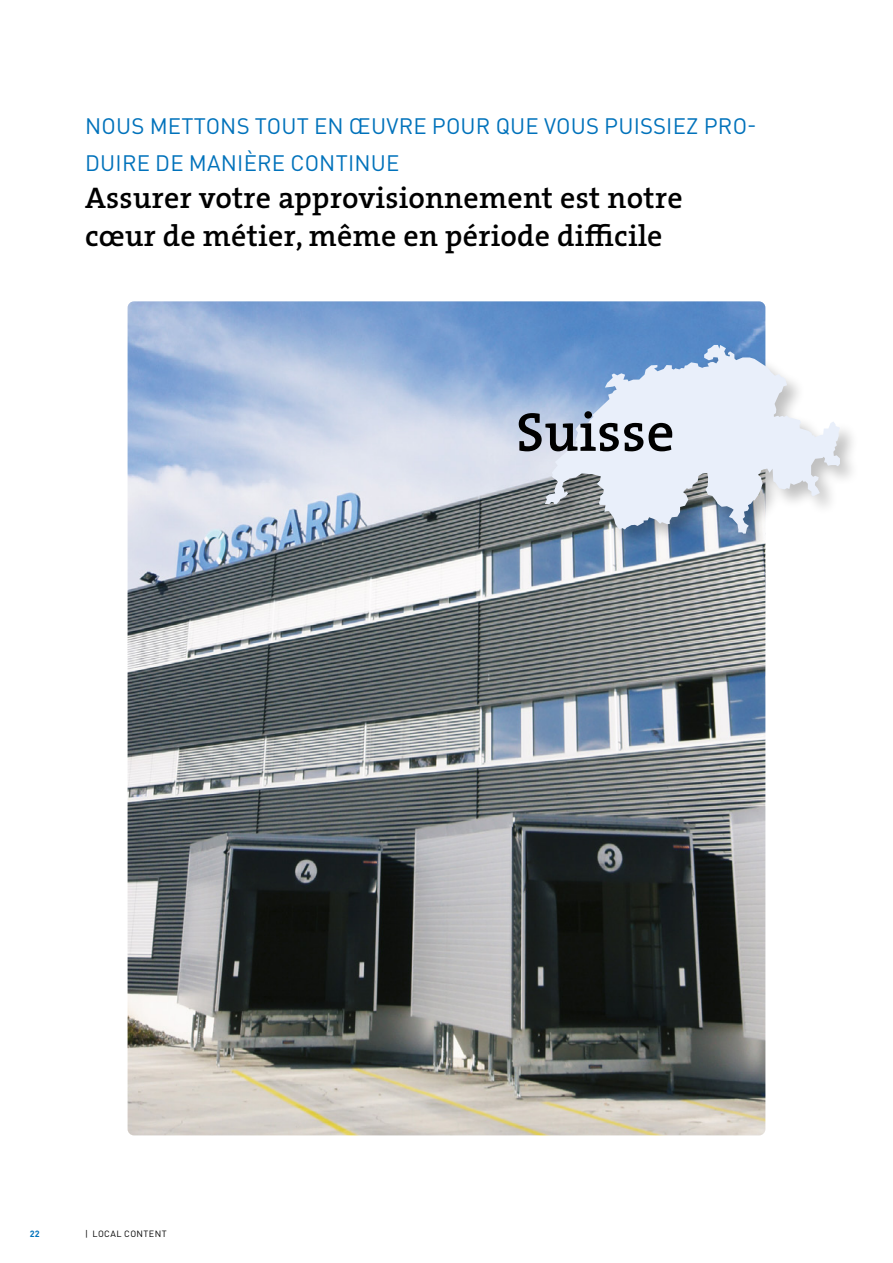
<style>
.page{position:relative;width:893px;height:1263px;background:#fff}
.page>*{position:absolute;margin:0;border:0;box-sizing:border-box;transform-origin:0 0}
.t1{font:55.05px "The Serif HP6 Se Bld";letter-spacing:.01em;color:#000}
.t2{font:30px/37.2px "The Serif HP6 Se Bld";letter-spacing:.01em;color:#000}
.t3{font:22.2px/37.2px "DINOT";letter-spacing:.01em;color:#0072bb}
.t4{font:9px "DINOT";letter-spacing:.05em;color:#000}
.t5{font:700 9px "DINOT";color:#0072bb}
</style>
<div class="page">
<img style="left:128px;top:301px;width:637px;height:834px">
<div style="left:543px;top:342px;width:318px;height:212px;background:#000;opacity:.25"></div>
<svg style="left:545px;top:345px;width:295px;height:189px;background:#cbd6e5"></svg>
<p class="t3" style="left:85px;top:106px;width:673px">NOUS METTONS TOUT EN ŒUVRE POUR QUE VOUS PUISSIEZ PRO-<br>DUIRE DE MANIÈRE CONTINUE</p>
<p class="t2" style="left:85px;top:180px;width:599px">Assurer votre approvisionnement est notre cœur de métier, même en période difficile</p>
<p class="t5" style="left:30px;top:1227px;width:12px">22</p>
<p class="t4" style="left:85px;top:1227px;width:83px">| LOCAL CONTENT</p>
<h1 class="t1" style="left:516px;top:396px;width:160px">Suisse</h1>
</div>
